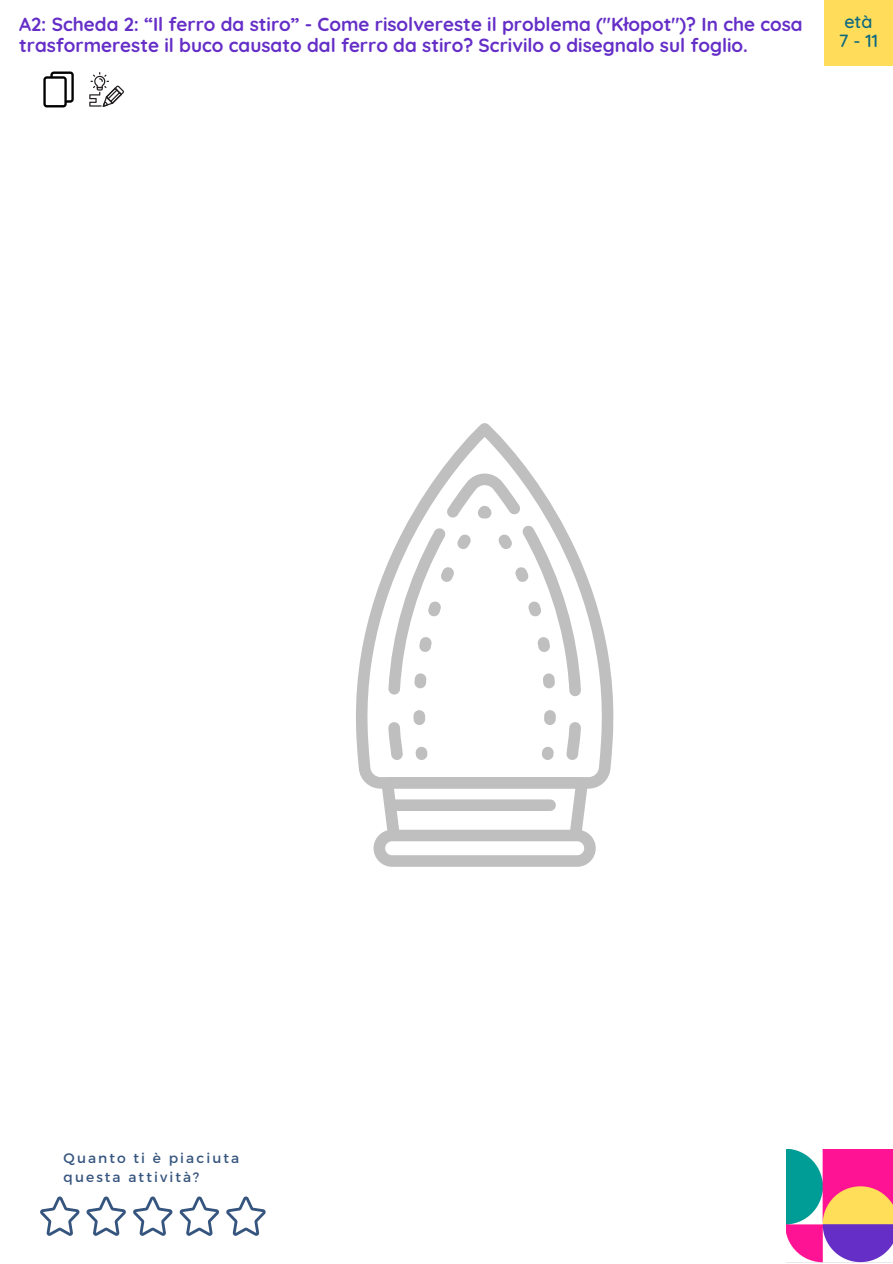
<style>
.page{position:relative;width:893px;height:1264px;background:#fff}
.page>*{position:absolute;margin:0;border:0;box-sizing:border-box;transform-origin:0 0}
.t1{font:700 18.9px/21.3px "Quicksand";color:#642ec7}
.t2{font:500 18px "Quicksand";color:#0c6980}
.t3{font:13.8px/19px "Montserrat";letter-spacing:.15em;color:#36557e}
</style>
<div class="page">
<svg style="left:356px;top:423px;width:258px;height:443px"></svg>
<svg style="left:388px;top:722px;width:15px;height:38px"></svg>
<svg style="left:566px;top:722px;width:15px;height:38px"></svg>
<svg style="left:541px;top:746px;width:13px;height:14px"></svg>
<svg style="left:544px;top:710px;width:12px;height:15px"></svg>
<svg style="left:497px;top:525px;width:84px;height:171px"></svg>
<svg style="left:446px;top:473px;width:75px;height:45px"></svg>
<svg style="left:388px;top:527px;width:83px;height:167px"></svg>
<svg style="left:413px;top:710px;width:12px;height:15px"></svg>
<svg style="left:415px;top:746px;width:12px;height:14px"></svg>
<img style="left:786px;top:1149px;width:106px;height:113px">
<svg style="left:43px;top:71px;width:31px;height:36px"></svg>
<svg style="left:89px;top:72px;width:35px;height:35px"></svg>
<div style="left:824px;top:0;width:68px;height:65px;background:#ffdd5a"></div>
<svg style="left:40px;top:1196px;width:39px;height:39px"></svg>
<svg style="left:86px;top:1196px;width:40px;height:39px"></svg>
<svg style="left:133px;top:1196px;width:39px;height:39px"></svg>
<svg style="left:180px;top:1196px;width:39px;height:39px"></svg>
<svg style="left:226px;top:1196px;width:39px;height:39px"></svg>
<p class="t1" style="left:19px;top:13px;width:785px">A2: Scheda 2: “Il ferro da stiro” - Come risolvereste il problema ("Kłopot")? In che cosa trasformereste il buco causato dal ferro da stiro? Scrivilo o disegnalo sul foglio.</p>
<p class="t2" style="left:844px;top:10px;width:30px">età</p>
<p class="t2" style="left:838px;top:29px;width:41px">7-11</p>
<p class="t3" style="left:63px;top:1148px;width:177px">Quanto ti è piaciuta questa attività?</p>
</div>
